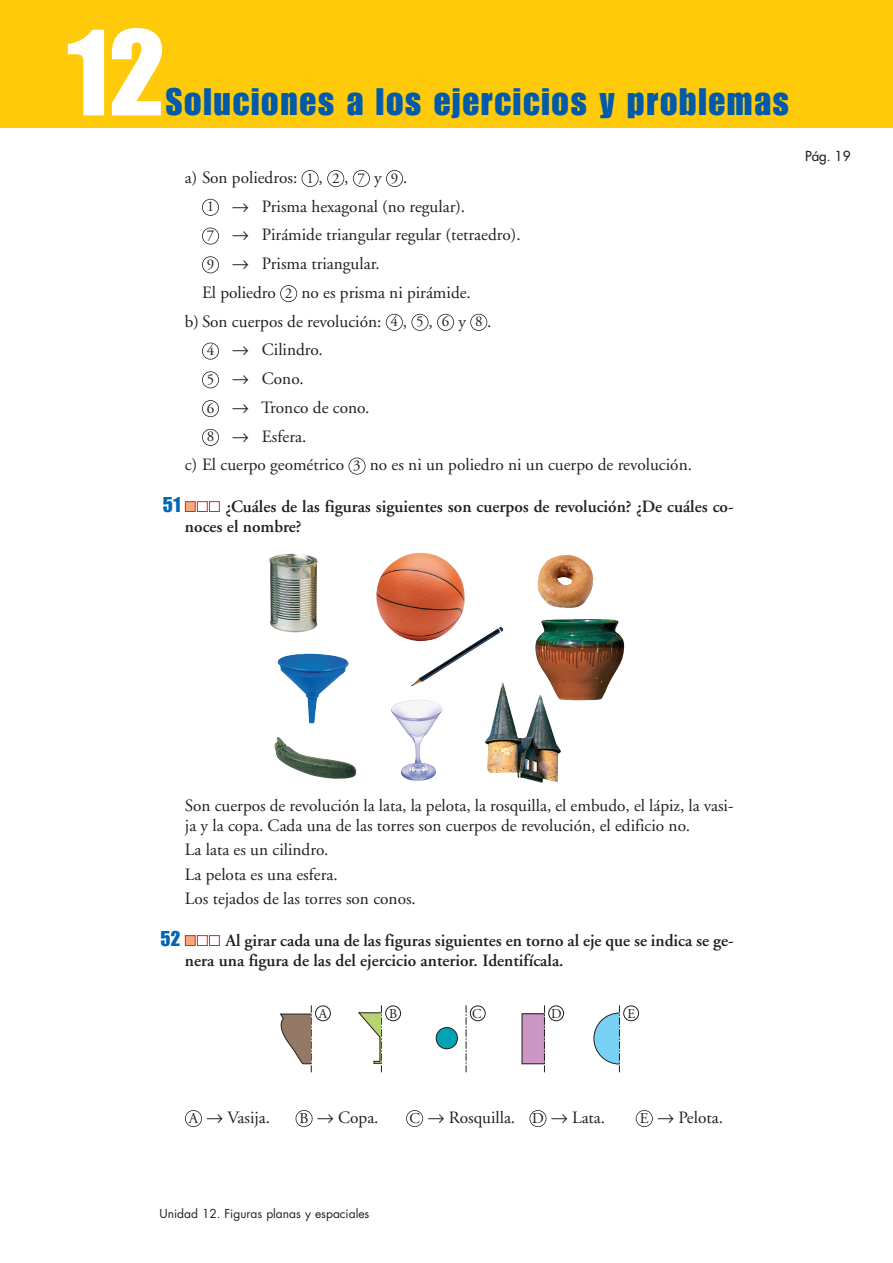
<style>
.page{position:relative;width:893px;height:1263px;background:#fff}
.page>*{position:absolute;margin:0;border:0;box-sizing:border-box;transform-origin:0 0}
.t1{font:120px "Impact";color:#fff}
.t2{font:37.5px "Impact";letter-spacing:.05em;color:#015aaa}
.t3{font:21px "Impact";color:#0166b3}
.t4{font:17.25px/24.5px "Adobe Garamond";color:#231f20}
.t5{font:600 17.25px/20.2px "Adobe Garamond";color:#231f20}
.t6{font:15px "Adobe Garamond";letter-spacing:1.21em;color:#231f20}
.t7{font:13.5px "Futura";color:#231f20}
.t8{font:13.5px "Adobe Garamond";color:#231f20}
.t9{font:12px "Futura";color:#231f20}
.s1{font-family:"Anaya Math 1"}
.s2{font-size:15px}
</style>
<div class="page">
<div style="left:0;top:0;width:893px;height:128px;background:#feca0a"></div>
<div style="left:636px;top:1110px;width:17px;height:17px;border:2px solid #231f20;border-radius:50%"></div>
<div style="left:529px;top:1110px;width:17px;height:17px;border:2px solid #231f20;border-radius:50%"></div>
<div style="left:406px;top:1110px;width:17px;height:17px;border:2px solid #231f20;border-radius:50%"></div>
<div style="left:296px;top:1110px;width:17px;height:17px;border:2px solid #231f20;border-radius:50%"></div>
<div style="left:185px;top:1110px;width:17px;height:17px;border:2px solid #231f20;border-radius:50%"></div>
<div style="left:436px;top:1028px;width:21px;height:21px;background:#00a3b3;border-radius:50%"></div>
<div style="left:436px;top:1027px;width:22px;height:22px;border:1px solid #231f20;border-radius:50%"></div>
<div style="left:522px;top:1014px;width:22px;height:50px;background:#cb97c4"></div>
<div style="left:522px;top:1013px;width:23px;height:51px;border:1px solid #231f20"></div>
<div style="left:315px;top:1006px;width:16px;height:15px;border:1px solid #231f20;border-radius:50%"></div>
<div style="left:385px;top:1006px;width:16px;height:15px;border:1px solid #231f20;border-radius:50%"></div>
<div style="left:470px;top:1006px;width:15px;height:15px;border:1px solid #231f20;border-radius:50%"></div>
<div style="left:548px;top:1006px;width:16px;height:15px;border:1px solid #231f20;border-radius:50%"></div>
<div style="left:623px;top:1006px;width:16px;height:15px;border:1px solid #231f20;border-radius:50%"></div>
<svg style="left:544px;top:1005px;width:1px;height:67px"></svg>
<svg style="left:593px;top:1005px;width:27px;height:67px"></svg>
<svg style="left:466px;top:1005px;width:1px;height:67px"></svg>
<svg style="left:280px;top:1005px;width:32px;height:67px"></svg>
<svg style="left:358px;top:1005px;width:24px;height:67px"></svg>
<div style="left:209px;top:935px;width:11px;height:11px;border:1px solid #ee1d23"></div>
<div style="left:197px;top:935px;width:11px;height:11px;border:1px solid #ee1d23"></div>
<div style="left:185px;top:936px;width:10px;height:9px;background:#f8a87e"></div>
<div style="left:185px;top:935px;width:11px;height:11px;border:1px solid #ee1d23"></div>
<img style="left:376px;top:552px;width:89px;height:88px">
<img style="left:274px;top:737px;width:83px;height:42px">
<img style="left:391px;top:700px;width:52px;height:81px">
<img style="left:540px;top:555px;width:53px;height:53px">
<img style="left:277px;top:654px;width:72px;height:69px">
<img style="left:410px;top:627px;width:93px;height:60px">
<img style="left:269px;top:554px;width:49px;height:78px">
<img style="left:535px;top:619px;width:90px;height:81px">
<img style="left:484px;top:682px;width:77px;height:101px">
<div style="left:209px;top:501px;width:11px;height:11px;border:1px solid #ee1d23"></div>
<div style="left:197px;top:501px;width:11px;height:11px;border:1px solid #ee1d23"></div>
<div style="left:185px;top:502px;width:10px;height:10px;background:#f8a87e"></div>
<div style="left:185px;top:501px;width:11px;height:11px;border:1px solid #ee1d23"></div>
<div style="left:348px;top:458px;width:17px;height:17px;border:2px solid #231f20;border-radius:50%"></div>
<div style="left:202px;top:429px;width:17px;height:17px;border:2px solid #231f20;border-radius:50%"></div>
<div style="left:202px;top:400px;width:17px;height:17px;border:2px solid #231f20;border-radius:50%"></div>
<div style="left:202px;top:371px;width:17px;height:17px;border:2px solid #231f20;border-radius:50%"></div>
<div style="left:202px;top:343px;width:17px;height:17px;border:2px solid #231f20;border-radius:50%"></div>
<div style="left:470px;top:314px;width:17px;height:17px;border:2px solid #231f20;border-radius:50%"></div>
<div style="left:437px;top:314px;width:17px;height:17px;border:2px solid #231f20;border-radius:50%"></div>
<div style="left:411px;top:314px;width:17px;height:17px;border:2px solid #231f20;border-radius:50%"></div>
<div style="left:386px;top:314px;width:17px;height:17px;border:2px solid #231f20;border-radius:50%"></div>
<div style="left:280px;top:285px;width:17px;height:17px;border:2px solid #231f20;border-radius:50%"></div>
<div style="left:202px;top:256px;width:17px;height:17px;border:2px solid #231f20;border-radius:50%"></div>
<div style="left:202px;top:228px;width:17px;height:17px;border:2px solid #231f20;border-radius:50%"></div>
<div style="left:202px;top:199px;width:17px;height:17px;border:2px solid #231f20;border-radius:50%"></div>
<div style="left:386px;top:170px;width:17px;height:17px;border:2px solid #231f20;border-radius:50%"></div>
<div style="left:353px;top:170px;width:17px;height:17px;border:2px solid #231f20;border-radius:50%"></div>
<div style="left:327px;top:170px;width:17px;height:17px;border:2px solid #231f20;border-radius:50%"></div>
<div style="left:302px;top:170px;width:17px;height:17px;border:2px solid #231f20;border-radius:50%"></div>
<h1 class="t1" style="left:64px;top:30px;width:103px">12</h1>
<h2 class="t2" style="left:166px;top:89px;width:625px">Soluciones a los ejercicios y problemas</h2>
<p class="t4" style="left:185px;top:167px;width:165px">a) Son poliedros: , ,</p>
<p class="t4" style="left:374px;top:167px;width:35px">y .</p>
<p class="t4" style="left:232px;top:195px;width:235px"><span class="s1">8</span> Prisma hexagonal (no regular).</p>
<p class="t4" style="left:232px;top:224px;width:290px"><span class="s1">8</span> Pirámide triangular regular (tetraedro).</p>
<p class="t4" style="left:232px;top:253px;width:149px"><span class="s1">8</span> Prisma triangular.</p>
<p class="t4" style="left:202px;top:282px;width:75px">El poliedro</p>
<p class="t6" style="left:306px;top:172px;width:60px">127</p>
<p class="t6" style="left:391px;top:172px;width:9px">9</p>
<p class="t6" style="left:207px;top:201px;width:9px">1</p>
<p class="t6" style="left:207px;top:229px;width:9px">7</p>
<p class="t6" style="left:207px;top:258px;width:9px">9</p>
<p class="t4" style="left:185px;top:280px;width:287px;line-height:28.8px;text-indent:117px">no es prisma ni pirámide. b) Son cuerpos de revolución: , ,</p>
<p class="t6" style="left:285px;top:287px;width:9px">2</p>
<p class="t6" style="left:391px;top:316px;width:60px">456</p>
<p class="t6" style="left:475px;top:316px;width:9px">8</p>
<p class="t4" style="left:458px;top:310px;width:35px">y .</p>
<p class="t4" style="left:232px;top:339px;width:92px"><span class="s1">8</span> Cilindro.</p>
<p class="t4" style="left:232px;top:368px;width:73px"><span class="s1">8</span> Cono.</p>
<p class="t4" style="left:232px;top:397px;width:139px"><span class="s1">8</span> Tronco de cono.</p>
<p class="t4" style="left:232px;top:426px;width:76px"><span class="s1">8</span> Esfera.</p>
<p class="t4" style="left:185px;top:454px;width:161px">c) El cuerpo geométrico</p>
<p class="t4" style="left:370px;top:454px;width:324px">no es ni un poliedro ni un cuerpo de revolución.</p>
<p class="t6" style="left:207px;top:344px;width:9px">4</p>
<p class="t6" style="left:207px;top:373px;width:9px">5</p>
<p class="t6" style="left:207px;top:402px;width:9px">6</p>
<p class="t6" style="left:207px;top:431px;width:9px">8</p>
<p class="t6" style="left:353px;top:459px;width:9px">3</p>
<p class="t3" style="left:163px;top:497px;width:19px">51</p>
<p class="t5" style="left:185px;top:498px;width:550px;text-indent:40px">¿Cuáles de las figuras siguientes son cuerpos de revolución? ¿De cuáles co&shy;noces el nombre?</p>
<p class="t7" style="left:805px;top:149px;width:47px">Pág. 19</p>
<p class="t4" style="left:185px;top:797px;width:550px;line-height:20.2px">Son cuerpos de revolución la lata, la pelota, la rosquilla, el embudo, el lápiz, la vasi&shy;ja y la copa. Cada una de las torres son cuerpos de revolución, el edificio no.</p>
<p class="t4" style="left:185px;top:839px;width:232px">La lata es un cilindro.<br>La pelota es una esfera.<br>Los tejados de las torres son conos.</p>
<p class="t3" style="left:161px;top:931px;width:22px">52</p>
<p class="t5" style="left:185px;top:932px;width:550px;text-indent:40px">Al girar cada una de las figuras siguientes en torno al eje que se indica se ge&shy;nera una figura de las del ejercicio anterior. Identifícala.</p>
<p class="t8" style="left:319px;top:1008px;width:10px">A</p>
<p class="t8" style="left:389px;top:1008px;width:10px">B</p>
<p class="t8" style="left:472px;top:1008px;width:11px">C</p>
<p class="t8" style="left:551px;top:1008px;width:12px">D</p>
<p class="t8" style="left:627px;top:1008px;width:9px">E</p>
<p class="t4" style="left:189px;top:1107px;width:83px"><span class="s2">A</span> <span class="s1">8</span> Vasija.</p>
<p class="t4" style="left:299px;top:1107px;width:81px"><span class="s2">B</span> <span class="s1">8</span> Copa.</p>
<p class="t4" style="left:409px;top:1107px;width:197px"><span class="s2">C</span> <span class="s1">8</span> Rosquilla. <span class="s2">D</span> <span class="s1">8</span> Lata.</p>
<p class="t4" style="left:640px;top:1107px;width:85px"><span class="s2">E</span> <span class="s1">8</span> Pelota.</p>
<p class="t9" style="left:159px;top:1208px;width:211px">Unidad 12. Figuras planas y espaciales</p>
</div>
